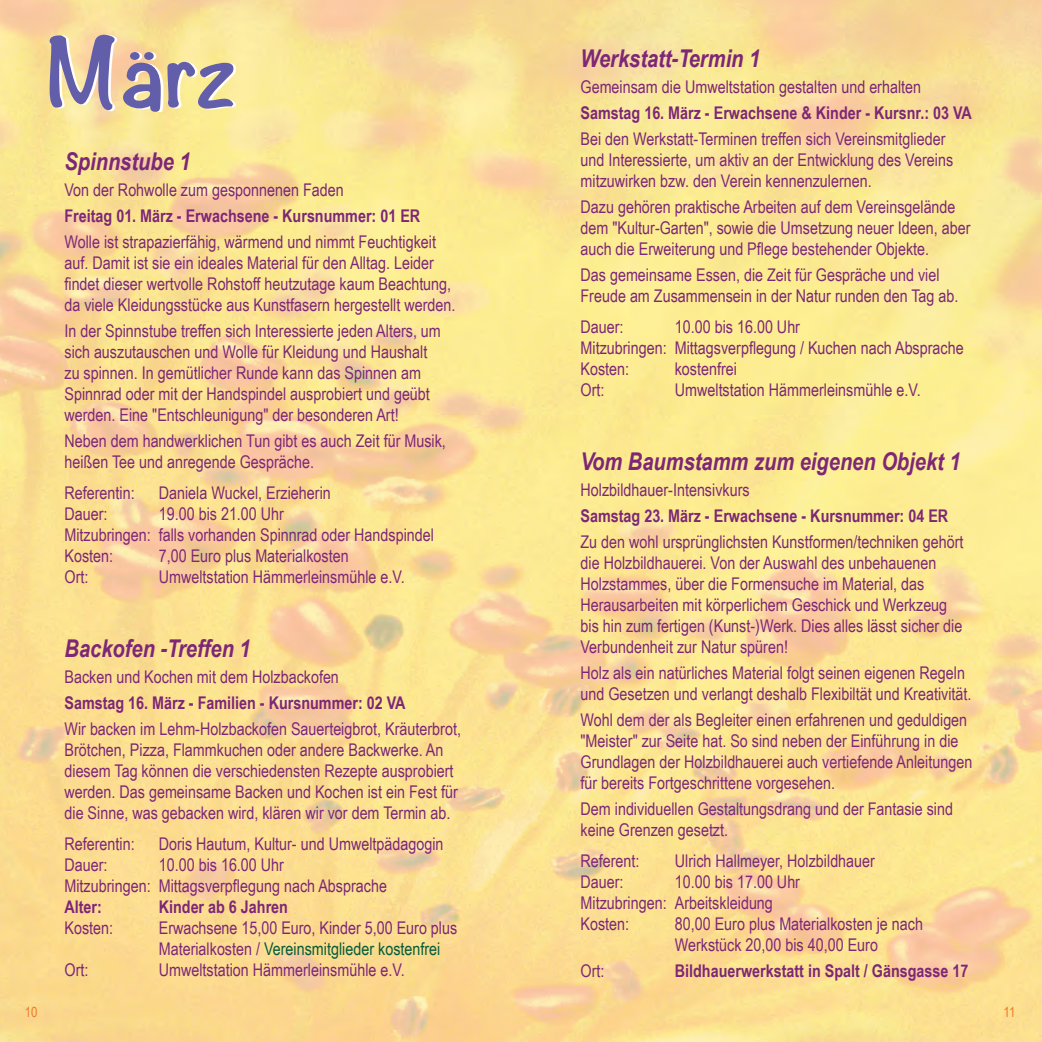
<style>
.page{position:relative;width:1042px;height:1042px;background:#fff}
.page>*{position:absolute;margin:0;border:0;box-sizing:border-box;transform-origin:0 0}
.t1{font:italic 700 24.5px "Arial Narrow";color:#7d2776}
.t2{font:17.5px/21px "Arial Narrow";color:#7d2776}
.t3{font:17.5px/21px "Arial Narrow";color:#7d2678}
.t4{font:700 17.5px "Arial Narrow";color:#7d2776}
.t5{font:700 17.5px "Arial Narrow";color:#7d2678}
.t6{font:14px "Arial Narrow";color:#ec7b2a}
.s1{color:#055b3a}
</style>
<div class="page">
<img style="left:0;top:0;width:1042px;height:1042px">
<svg style="left:50px;top:35px;width:183px;height:77px"></svg>
<h1 class="t1" style="left:64px;top:143px;width:128px">Spinnstube 1</h1>
<p class="t2" style="left:64px;top:179px;width:281px">Von der Rohwolle zum gesponnenen Faden</p>
<p class="t4" style="left:64px;top:203px;width:357px">Freitag 01. März - Erwachsene - Kursnummer: 01 ER</p>
<p class="t2" style="left:64px;top:231px;width:392px">Wolle ist strapazierfähig, wärmend und nimmt Feuchtigkeit auf. Damit ist sie ein ideales Material für den Alltag. Leider findet dieser wertvolle Rohstoff heutzutage kaum Beachtung, da viele Kleidungsstücke aus Kunstfasern hergestellt werden.</p>
<p class="t2" style="left:64px;top:320px;width:378px">In der Spinnstube treffen sich Interessierte jeden Alters, um sich auszutauschen und Wolle für Kleidung und Haushalt zu spinnen. In gemütlicher Runde kann das Spinnen am Spinnrad oder mit der Handspindel ausprobiert und geübt werden. Eine "Entschleunigung" der besonderen Art!</p>
<p class="t2" style="left:64px;top:430px;width:383px">Neben dem handwerklichen Tun gibt es auch Zeit für Musik, heißen Tee und anregende Gespräche.</p>
<p class="t2" style="left:64px;top:482px;width:72px">Referentin:</p>
<p class="t2" style="left:159px;top:482px;width:174px">Daniela Wuckel, Erzieherin</p>
<p class="t2" style="left:64px;top:503px;width:45px">Dauer:</p>
<p class="t2" style="left:64px;top:503px;width:371px;text-indent:94px">19.00 bis 21.00 Uhr<br>Mitzubringen: falls vorhanden Spinnrad oder Handspindel<br>Kosten:</p>
<p class="t2" style="left:159px;top:545px;width:191px">7,00 Euro plus Materialkosten</p>
<p class="t2" style="left:64px;top:566px;width:25px">Ort:</p>
<p class="t2" style="left:159px;top:566px;width:247px">Umweltstation Hämmerleinsmühle e.V.</p>
<h1 class="t1" style="left:64px;top:630px;width:188px">Backofen -Treffen 1</h1>
<p class="t3" style="left:64px;top:666px;width:276px">Backen und Kochen mit dem Holzbackofen</p>
<p class="t5" style="left:64px;top:690px;width:343px">Samstag 16. März - Familien - Kursnummer: 02 VA</p>
<p class="t3" style="left:64px;top:718px;width:398px">Wir backen im Lehm-Holzbackofen Sauerteigbrot, Kräuterbrot, Brötchen, Pizza, Flammkuchen oder andere Backwerke. An diesem Tag können die verschiedensten Rezepte ausprobiert werden. Das gemeinsame Backen und Kochen ist ein Fest für die Sinne, was gebacken wird, klären wir vor dem Termin ab.</p>
<p class="t3" style="left:64px;top:833px;width:72px">Referentin:</p>
<p class="t3" style="left:159px;top:833px;width:286px">Doris Hautum, Kultur- und Umweltpädagogin</p>
<p class="t3" style="left:64px;top:854px;width:45px">Dauer:</p>
<p class="t3" style="left:64px;top:854px;width:324px;text-align:center">10.00 bis 16.00 Uhr<br>Mitzubringen: Mittagsverpflegung nach Absprache</p>
<p class="t5" style="left:64px;top:894px;width:39px">Alter:</p>
<p class="t5" style="left:159px;top:894px;width:131px">Kinder ab 6 Jahren</p>
<p class="t3" style="left:64px;top:917px;width:50px">Kosten:</p>
<p class="t3" style="left:159px;top:917px;width:300px">Erwachsene 15,00 Euro, Kinder 5,00 Euro plus<br>Materialkosten / <span class="s1">Vereinsmitglieder kostenfrei</span></p>
<p class="t3" style="left:64px;top:959px;width:25px">Ort:</p>
<p class="t3" style="left:159px;top:959px;width:247px">Umweltstation Hämmerleinsmühle e.V.</p>
<h1 class="t1" style="left:580px;top:40px;width:181px">Werkstatt-Termin 1</h1>
<p class="t2" style="left:580px;top:76px;width:342px">Gemeinsam die Umweltstation gestalten und erhalten</p>
<p class="t4" style="left:580px;top:100px;width:393px">Samstag 16. März - Erwachsene &amp; Kinder - Kursnr.: 03 VA</p>
<p class="t2" style="left:580px;top:128px;width:374px">Bei den Werkstatt-Terminen treffen sich Vereinsmitglieder und Interessierte, um aktiv an der Entwicklung des Vereins mitzuwirken bzw. den Verein kennenzulernen.</p>
<p class="t2" style="left:580px;top:196px;width:391px">Dazu gehören praktische Arbeiten auf dem Vereinsgelände dem "Kultur-Garten", sowie die Umsetzung neuer Ideen, aber auch die Erweiterung und Pflege bestehender Objekte.</p>
<p class="t2" style="left:580px;top:264px;width:379px">Das gemeinsame Essen, die Zeit für Gespräche und viel<br>Freude am Zusammensein in der Natur runden den Tag ab.</p>
<p class="t2" style="left:580px;top:316px;width:45px">Dauer:</p>
<p class="t2" style="left:580px;top:316px;width:385px;text-indent:94px">10.00 bis 16.00 Uhr<br>Mitzubringen: Mittagsverpflegung / Kuchen nach Absprache<br>Kosten:</p>
<p class="t2" style="left:675px;top:358px;width:64px">kostenfrei</p>
<p class="t2" style="left:580px;top:379px;width:25px">Ort:</p>
<p class="t2" style="left:675px;top:379px;width:247px">Umweltstation Hämmerleinsmühle e.V.</p>
<h1 class="t1" style="left:580px;top:443px;width:382px">Vom Baumstamm zum eigenen Objekt 1</h1>
<p class="t2" style="left:580px;top:479px;width:171px">Holzbildhauer-Intensivkurs</p>
<p class="t4" style="left:580px;top:503px;width:369px">Samstag 23. März - Erwachsene - Kursnummer: 04 ER</p>
<p class="t2" style="left:580px;top:531px;width:384px">Zu den wohl ursprünglichsten Kunstformen/techniken gehört die Holzbildhauerei. Von der Auswahl des unbehauenen Holzstammes, über die Formensuche im Material, das Herausarbeiten mit körperlichem Geschick und Werkzeug bis hin zum fertigen (Kunst-)Werk. Dies alles lässt sicher die Verbundenheit zur Natur spüren!</p>
<p class="t2" style="left:580px;top:662px;width:392px">Holz als ein natürliches Material folgt seinen eigenen Regeln und Gesetzen und verlangt deshalb Flexibiltät und Kreativität.</p>
<p class="t2" style="left:580px;top:709px;width:393px">Wohl dem der als Begleiter einen erfahrenen und geduldigen "Meister" zur Seite hat. So sind neben der Einführung in die Grundlagen der Holzbildhauerei auch vertiefende Anleitungen für bereits Fortgeschrittene vorgesehen.</p>
<p class="t2" style="left:580px;top:798px;width:374px">Dem individuellen Gestaltungsdrang und der Fantasie sind keine Grenzen gesetzt.</p>
<p class="t2" style="left:580px;top:850px;width:61px">Referent:</p>
<p class="t2" style="left:675px;top:850px;width:202px">Ulrich Hallmeyer, Holzbildhauer</p>
<p class="t2" style="left:580px;top:871px;width:45px">Dauer:</p>
<p class="t2" style="left:580px;top:871px;width:221px;text-indent:94px">10.00 bis 17.00 Uhr<br>Mitzubringen: Arbeitskleidung<br>Kosten:</p>
<p class="t2" style="left:675px;top:913px;width:250px">80,00 Euro plus Materialkosten je nach<br>Werkstück 20,00 bis 40,00 Euro</p>
<p class="t2" style="left:580px;top:960px;width:25px">Ort:</p>
<p class="t4" style="left:675px;top:957px;width:295px">Bildhauerwerkstatt in Spalt / Gänsgasse 17</p>
<p class="t6" style="left:25px;top:1002px;width:14px">10</p>
<p class="t6" style="left:1003px;top:1002px;width:13px">11</p>
</div>
